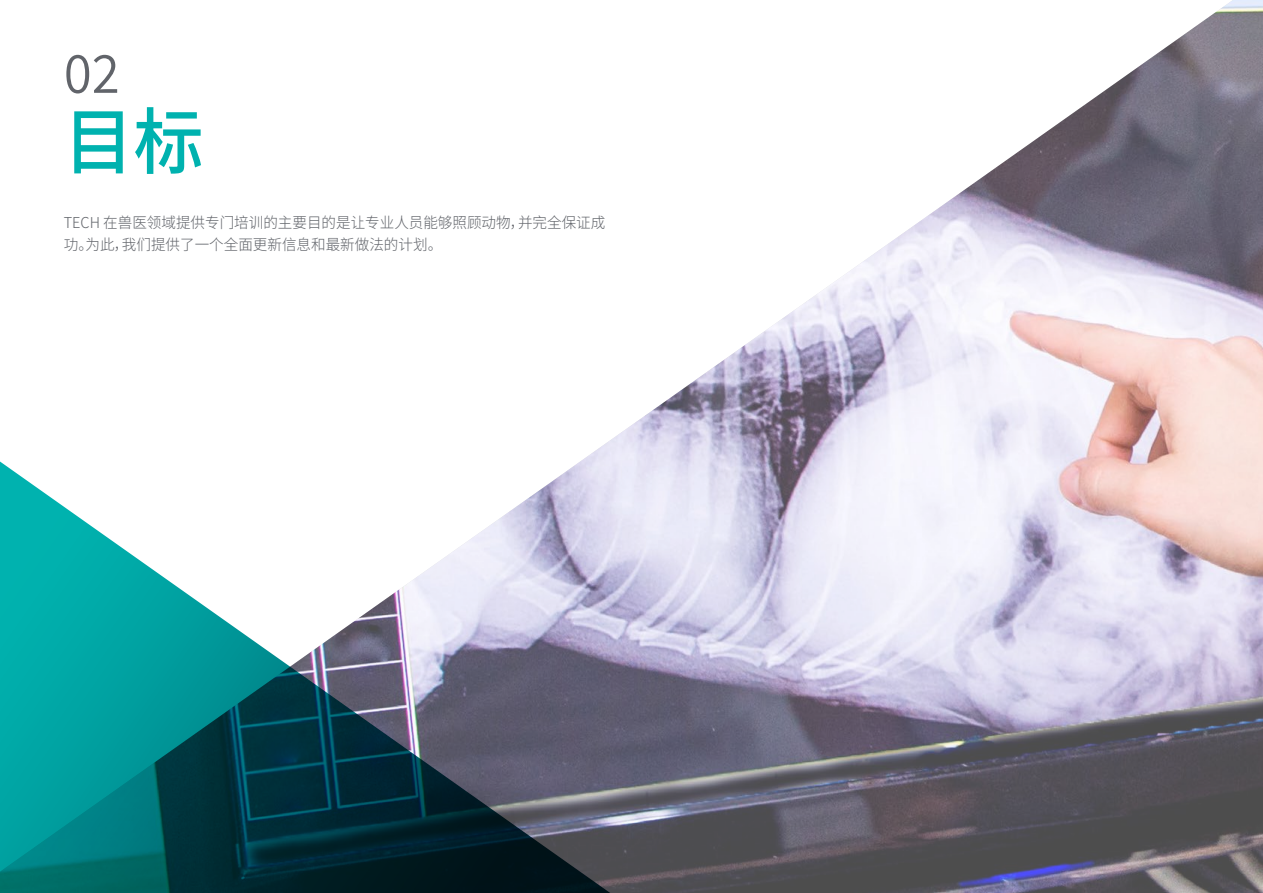
<style>
.page{position:relative;width:1263px;height:893px;background:#fff}
.page>*{position:absolute;margin:0;border:0;box-sizing:border-box;transform-origin:0 0}
.t1{font:500 72px "Source Han Sans CN";color:#00b2af}
.t2{font:52.5px "Source Han Sans CN";color:#61646a}
.t3{font:300 15px/22.5px "Source Han Sans CN";color:#61646a}
</style>
<div class="page">
<img style="left:602px;top:0;width:661px;height:893px">
<svg style="left:0;top:446px;width:640px;height:447px"></svg>
<h2 class="t2" style="left:64px;top:44px;width:57px">02</h2>
<h1 class="t1" style="left:64px;top:101px;width:141px">目标</h1>
<p class="t3" style="left:64px;top:211px;width:543px">TECH 在兽医领域提供专门培训的主要目的是让专业人员能够照顾动物，并完全保证成功。为此，我们提供了一个全面更新信息和最新做法的计划。</p>
</div>
